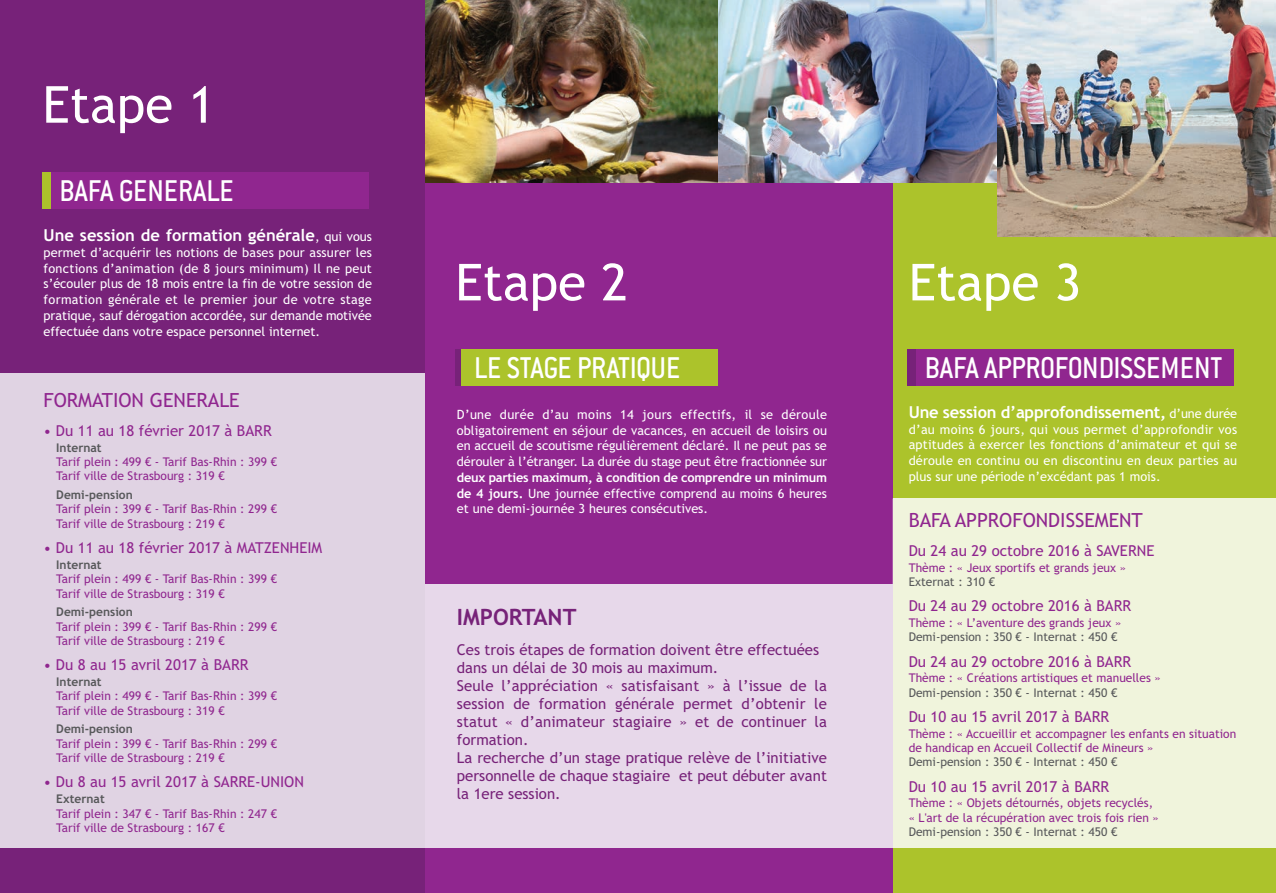
<style>
.page{position:relative;width:1276px;height:893px;background:#fff}
.page>*{position:absolute;margin:0;border:0;box-sizing:border-box;transform-origin:0 0}
.t1{font:51px "Trebuchet MS";color:#fff}
.t2{font:500 33px "Conduit ITC";letter-spacing:-.01em;color:#fff;scale:.9 1}
.t3{font:700 22.5px "Trebuchet MS";color:#772279}
.t4{font:19.5px "Trebuchet MS";color:#90268f}
.t5{font:700 16.5px "Trebuchet MS";letter-spacing:-.01em;color:#fff}
.t6{font:15px/18px "Trebuchet MS";color:#772279}
.t7{font:15px "Trebuchet MS";color:#90268f}
.t8{font:12.75px/15.8px "Trebuchet MS";color:#fff;text-align:justify}
.t9{font:12px/14.4px "Trebuchet MS";color:#90268f}
.t10{font:12px "Trebuchet MS";color:#57585a}
.t11{font:700 12px "Trebuchet MS";color:#57585a}
.s1{font-weight:400;font-size:12.75px}
.s2{font-weight:700}
</style>
<div class="page">
<div style="left:425px;top:166px;width:468px;height:727px;background:#90268f"></div>
<div style="left:893px;top:183px;width:383px;height:710px;background:#acc32b"></div>
<img style="left:425px;top:0;width:293px;height:183px">
<img style="left:718px;top:0;width:279px;height:183px">
<img style="left:997px;top:0;width:279px;height:236px">
<div style="left:455px;top:349px;width:254px;height:37px;background:#772279"></div>
<div style="left:461px;top:349px;width:257px;height:37px;background:#acc32b"></div>
<div style="left:0;top:0;width:425px;height:893px;background:#772279"></div>
<div style="left:893px;top:498px;width:383px;height:350px;background:#f0f4dc"></div>
<div style="left:425px;top:585px;width:468px;height:263px;background:#e7d8ea"></div>
<div style="left:0;top:373px;width:425px;height:475px;background:#e0d3e3"></div>
<div style="left:907px;top:349px;width:226px;height:37px;background:#772279"></div>
<div style="left:916px;top:349px;width:317px;height:37px;background:#90268f"></div>
<div style="left:43px;top:172px;width:225px;height:37px;background:#acc32b"></div>
<div style="left:51px;top:172px;width:317px;height:37px;background:#90268f"></div>
<h1 class="t1" style="left:43px;top:75px;width:174px">Etape 1</h1>
<h2 class="t2" style="left:59px;top:180px;width:195px">BAFA GENERALE</h2>
<p class="t5" style="left:44px;top:226px;width:330px">Une session de formation générale<span class="s1">, qui vous</span></p>
<p class="t8" style="left:44px;top:244px;width:330px">permet d’acquérir les notions de bases pour assurer les fonctions d’animation (de 8 jours minimum) Il ne peut s’écouler plus de 18 mois entre la fin de votre session de formation générale et le premier jour de votre stage pratique, sauf dérogation accordée, sur demande motivée effectuée dans votre espace personnel internet.</p>
<h3 class="t4" style="left:44px;top:389px;width:198px">FORMATION GENERALE</h3>
<p class="t7" style="left:44px;top:422px;width:230px">• Du 11 au 18 février 2017 à BARR</p>
<p class="t11" style="left:56px;top:440px;width:47px">Internat</p>
<p class="t9" style="left:56px;top:455px;width:222px">Tarif plein : 499 € - Tarif Bas-Rhin : 399 €<br>Tarif ville de Strasbourg : 319 €</p>
<p class="t11" style="left:56px;top:488px;width:78px">Demi-pension</p>
<p class="t9" style="left:56px;top:502px;width:222px">Tarif plein : 399 € - Tarif Bas-Rhin : 299 €<br>Tarif ville de Strasbourg : 219 €</p>
<p class="t7" style="left:44px;top:539px;width:280px">• Du 11 au 18 février 2017 à MATzENhEIM</p>
<p class="t11" style="left:56px;top:558px;width:47px">Internat</p>
<p class="t9" style="left:56px;top:572px;width:222px">Tarif plein : 499 € - Tarif Bas-Rhin : 399 €<br>Tarif ville de Strasbourg : 319 €</p>
<p class="t11" style="left:56px;top:605px;width:78px">Demi-pension</p>
<p class="t9" style="left:56px;top:619px;width:222px">Tarif plein : 399 € - Tarif Bas-Rhin : 299 €<br>Tarif ville de Strasbourg : 219 €</p>
<p class="t7" style="left:44px;top:656px;width:206px">• Du 8 au 15 avril 2017 à BARR</p>
<p class="t11" style="left:56px;top:675px;width:47px">Internat</p>
<p class="t9" style="left:56px;top:689px;width:222px">Tarif plein : 499 € - Tarif Bas-Rhin : 399 €<br>Tarif ville de Strasbourg : 319 €</p>
<p class="t11" style="left:56px;top:722px;width:78px">Demi-pension</p>
<p class="t9" style="left:56px;top:736px;width:222px">Tarif plein : 399 € - Tarif Bas-Rhin : 299 €<br>Tarif ville de Strasbourg : 219 €</p>
<p class="t7" style="left:44px;top:773px;width:262px">• Du 8 au 15 avril 2017 à SARRE-UNION</p>
<p class="t11" style="left:56px;top:792px;width:50px">Externat</p>
<p class="t9" style="left:56px;top:806px;width:222px">Tarif plein : 347 € - Tarif Bas-Rhin : 247 €<br>Tarif ville de Strasbourg : 167 €</p>
<h1 class="t1" style="left:455px;top:253px;width:174px">Etape 2</h1>
<h1 class="t1" style="left:908px;top:253px;width:174px">Etape 3</h1>
<h2 class="t2" style="left:474px;top:357px;width:230px">LE STAGE PRATIQUE</h2>
<h2 class="t2" style="left:924px;top:357px;width:332px">BAFA APPROFONDISSEMENT</h2>
<p class="t5" style="left:908px;top:402px;width:330px">Une session d’approfondissement, <span class="s1">d’une durée</span></p>
<p class="t8" style="left:908px;top:421px;width:330px">d’au moins 6 jours, qui vous permet d’approfondir vos aptitudes à exercer les fonctions d’animateur et qui se déroule en continu ou en discontinu en deux parties au plus sur une période n’excédant pas 1 mois.</p>
<h3 class="t4" style="left:908px;top:509px;width:236px">BAFA APPROFONDISSEMENT</h3>
<p class="t7" style="left:908px;top:542px;width:247px">Du 24 au 29 octobre 2016 à SAVERNE</p>
<p class="t9" style="left:908px;top:560px;width:219px">Thème : « Jeux sportifs et grands jeux »</p>
<p class="t10" style="left:908px;top:575px;width:88px">Externat : 310 €</p>
<p class="t7" style="left:908px;top:597px;width:224px">Du 24 au 29 octobre 2016 à BARR</p>
<p class="t9" style="left:908px;top:616px;width:214px">Thème : « L’aventure des grands jeux »</p>
<p class="t10" style="left:908px;top:630px;width:210px">Demi-pension : 350 € - Internat : 450 €</p>
<p class="t7" style="left:908px;top:653px;width:224px">Du 24 au 29 octobre 2016 à BARR</p>
<p class="t9" style="left:908px;top:671px;width:254px">Thème : « Créations artistiques et manuelles »</p>
<p class="t10" style="left:908px;top:685px;width:210px">Demi-pension : 350 € - Internat : 450 €</p>
<p class="t7" style="left:908px;top:708px;width:202px">Du 10 au 15 avril 2017 à BARR</p>
<p class="t9" style="left:908px;top:726px;width:329px">Thème : « Accueillir et accompagner les enfants en situation de handicap en Accueil Collectif de Mineurs »</p>
<p class="t10" style="left:908px;top:755px;width:210px">Demi-pension : 350 € - Internat : 450 €</p>
<p class="t7" style="left:908px;top:778px;width:202px">Du 10 au 15 avril 2017 à BARR</p>
<p class="t9" style="left:908px;top:796px;width:252px">Thème : « Objets détournés, objets recyclés, « L'art de la récupération avec trois fois rien »</p>
<p class="t10" style="left:908px;top:825px;width:210px">Demi-pension : 350 € - Internat : 450 €</p>
<p class="t8" style="left:457px;top:406px;width:372px">D’une durée d’au moins 14 jours effectifs, il se déroule obligatoirement en séjour de vacances, en accueil de loisirs ou en accueil de scoutisme régulièrement déclaré. Il ne peut pas se dérouler à l’étranger. La durée du stage peut être fractionnée sur</p>
<p class="t8" style="left:457px;top:469px;width:372px"><span class="s2">deux parties maximum, à condition de comprendre un minimum de 4 jours.</span> Une journée effective comprend au moins 6 heures et une demi-journée 3 heures consécutives.</p>
<h3 class="t3" style="left:457px;top:604px;width:121px">IMPORTANT</h3>
<p class="t6" style="left:457px;top:641px;width:372px">Ces trois étapes de formation doivent être effectuées dans un délai de 30 mois au maximum.<br>Seule l’appréciation « satisfaisant » à l’issue de la session de formation générale permet d’obtenir le statut « d’animateur stagiaire » et de continuer la formation.<br>La recherche d’un stage pratique relève de l’initiative personnelle de chaque stagiaire et peut débuter avant la 1ere session.</p>
</div>
